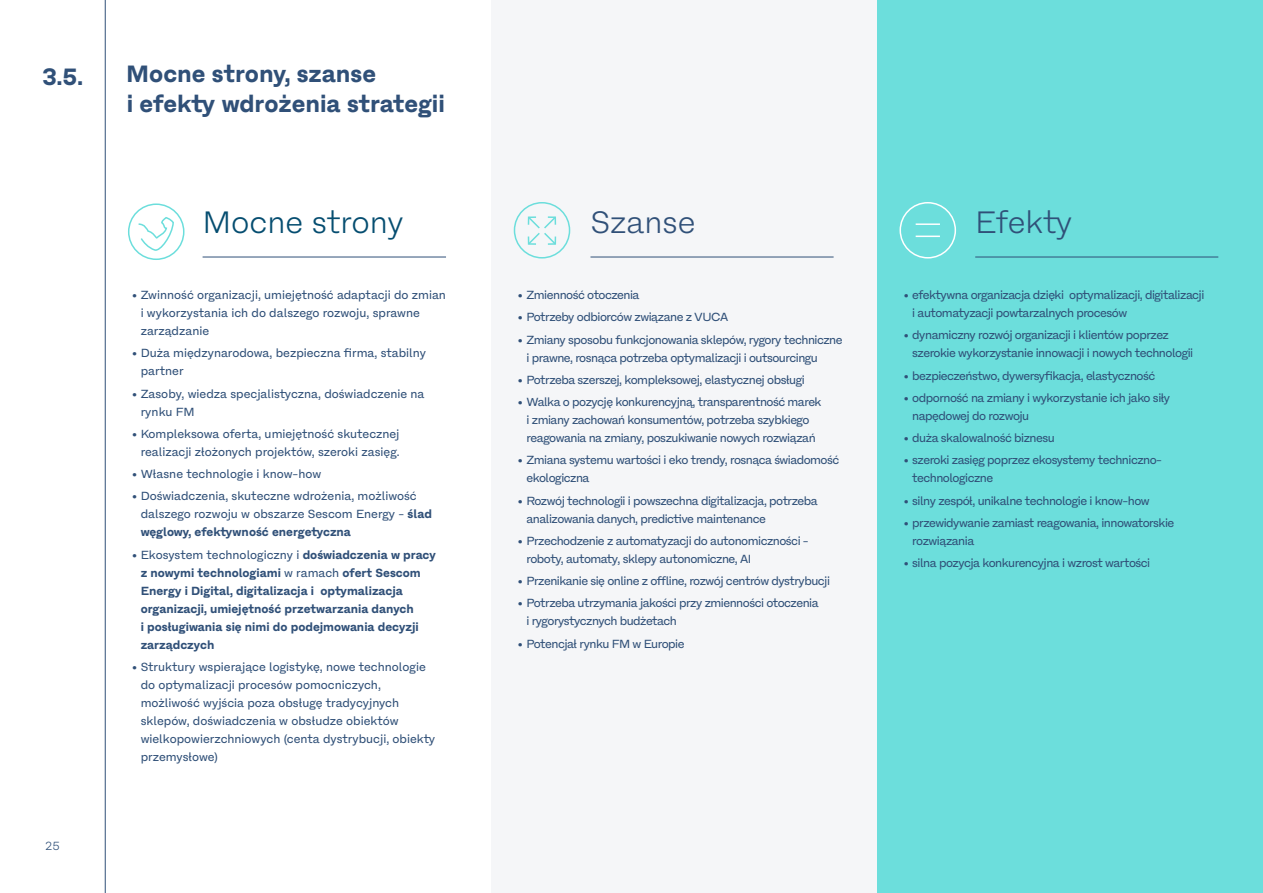
<style>
.page{position:relative;width:1263px;height:893px;background:#fff}
.page>*{position:absolute;margin:0;border:0;box-sizing:border-box;transform-origin:0 0}
.tekst_8_12{font:300 31.5px "Fracktif";color:#305078}
.tekst_8_12-2{font:300 31.5px "Fracktif";color:#054d70}
.t1{font:700 24px "Fracktif";color:#305078}
.tekst_8_12-3{font:12px/18px "Fracktif";letter-spacing:-.04em;color:#305078}
.tekst_8_12-4{font:12px/18px "Fracktif";color:#305078}
.tekst_8_12-5{font:700 12px/18px "Fracktif";color:#305078}
.paginacja{font:300 12px "Fracktif";color:#305078}
.s1{font-weight:700}
.s2{font-weight:400}
</style>
<div class="page">
<div style="left:491px;top:0;width:386px;height:893px;background:#f5f6f8"></div>
<div style="left:877px;top:0;width:386px;height:893px;background:#6cdedc"></div>
<hr style="left:105px;top:0;width:1px;height:893px;background:#305078">
<hr style="left:203px;top:257px;width:243px;height:1px;background:#305078">
<hr style="left:590px;top:257px;width:244px;height:1px;background:#305078">
<hr style="left:975px;top:257px;width:243px;height:1px;background:#305078">
<svg style="left:137px;top:218px;width:38px;height:36px"></svg>
<div style="left:128px;top:203px;width:56px;height:57px;border:2px solid #6cdedc;border-radius:50%"></div>
<div style="left:514px;top:202px;width:56px;height:57px;border:2px solid #6cdedc;border-radius:50%"></div>
<svg style="left:527px;top:216px;width:30px;height:29px"></svg>
<div style="left:899px;top:202px;width:57px;height:57px;border:2px solid #fff;border-radius:50%"></div>
<hr style="left:916px;top:223px;width:24px;height:2px;background:#fff">
<svg style="left:916px;top:236px;width:24px;height:1px"></svg>
<p class="t1" style="left:42px;top:62px;width:42px">3.5.</p>
<p class="paginacja" style="left:45px;top:839px;width:16px">25</p>
<p class="t1" style="left:126px;top:59px;width:251px">Mocne strony, szanse</p>
<p class="t1" style="left:127px;top:89px;width:320px">i efekty wdrożenia strategii</p>
<p class="tekst_8_12-2" style="left:203px;top:204px;width:203px">Mocne strony</p>
<p class="tekst_8_12" style="left:590px;top:204px;width:106px">Szanse</p>
<p class="tekst_8_12" style="left:975px;top:204px;width:99px">Efekty</p>
<p class="tekst_8_12-4" style="left:141px;top:286px;width:307px;text-indent:-9px">• Zwinność organizacji, umiejętność adaptacji do zmian i wykorzystania ich do dalszego rozwoju, sprawne zarządzanie</p>
<p class="tekst_8_12-4" style="left:141px;top:344px;width:287px;text-indent:-9px">• Duża międzynarodowa, bezpieczna firma, stabilny partner</p>
<p class="tekst_8_12-4" style="left:141px;top:384px;width:285px;text-indent:-9px">• Zasoby, wiedza specjalistyczna, doświadczenie na rynku FM</p>
<p class="tekst_8_12-4" style="left:132px;top:425px;width:269px;text-align:right">• Kompleksowa oferta, umiejętność skutecznej realizacji złożonych projektów, szeroki zasięg.</p>
<p class="tekst_8_12-4" style="left:132px;top:465px;width:191px">• Własne technologie i know-how</p>
<p class="tekst_8_12-4" style="left:141px;top:487px;width:293px;text-indent:-9px">• Doświadczenia, skuteczne wdrożenia, możliwość dalszego rozwoju w obszarze Sescom Energy - <span class="s1">ślad węglowy, efektywność energetyczna</span></p>
<p class="tekst_8_12-5" style="left:141px;top:545px;width:297px;text-indent:-9px"><span class="s2">• Ekosystem technologiczny i</span> doświadczenia w pracy z nowymi technologiami <span class="s2">w ramach</span> ofert Sescom Energy i Digital, digitalizacja i optymalizacja organizacji, umiejętność przetwarzania danych<br>i posługiwania się nimi do podejmowania decyzji zarządczych</p>
<p class="tekst_8_12-4" style="left:141px;top:658px;width:296px;text-indent:-9px">• Struktury wspierające logistykę, nowe technologie do optymalizacji procesów pomocniczych, możliwość wyjścia poza obsługę tradycyjnych sklepów, doświadczenia w obsłudze obiektów wielkopowierzchniowych (centa dystrybucji, obiekty przemysłowe)</p>
<p class="tekst_8_12-3" style="left:518px;top:286px;width:123px">• Zmienność otoczenia</p>
<p class="tekst_8_12-3" style="left:518px;top:308px;width:212px">• Potrzeby odbiorców związane z VUCA</p>
<p class="tekst_8_12-3" style="left:526px;top:330px;width:318px;text-indent:-9px">• Zmiany sposobu funkcjonowania sklepów, rygory techniczne i prawne, rosnąca potrzeba optymalizacji i outsourcingu</p>
<p class="tekst_8_12-3" style="left:518px;top:371px;width:288px">• Potrzeba szerszej, kompleksowej, elastycznej obsługi</p>
<p class="tekst_8_12-3" style="left:518px;top:393px;width:305px;text-align:center">• Walka o pozycję konkurencyjną, transparentność marek i zmiany zachowań konsumentów, potrzeba szybkiego reagowania na zmiany, poszukiwanie nowych rozwiązań</p>
<p class="tekst_8_12-3" style="left:526px;top:451px;width:314px;text-indent:-9px">• Zmiana systemu wartości i eko trendy, rosnąca świadomość ekologiczna</p>
<p class="tekst_8_12-3" style="left:526px;top:491px;width:293px;text-indent:-9px">• Rozwój technologii i powszechna digitalizacja, potrzeba analizowania danych, predictive maintenance</p>
<p class="tekst_8_12-3" style="left:526px;top:532px;width:284px;text-indent:-9px">• Przechodzenie z automatyzacji do autonomiczności - roboty, automaty, sklepy autonomiczne, AI</p>
<p class="tekst_8_12-3" style="left:518px;top:572px;width:314px">• Przenikanie się online z offline, rozwój centrów dystrybucji</p>
<p class="tekst_8_12-3" style="left:526px;top:594px;width:294px;text-indent:-9px">• Potrzeba utrzymania jakości przy zmienności otoczenia i rygorystycznych budżetach</p>
<p class="tekst_8_12-3" style="left:518px;top:634px;width:168px">• Potencjał rynku FM w Europie</p>
<p class="tekst_8_12-3" style="left:912px;top:286px;width:294px;text-indent:-9px">• efektywna organizacja dzięki optymalizacji, digitalizacji i automatyzacji powtarzalnych procesów</p>
<p class="tekst_8_12-3" style="left:912px;top:326px;width:282px;text-indent:-9px">• dynamiczny rozwój organizacji i klientów poprzez szerokie wykorzystanie innowacji i nowych technologii</p>
<p class="tekst_8_12-3" style="left:904px;top:366px;width:253px">• bezpieczeństwo, dywersyfikacja, elastyczność</p>
<p class="tekst_8_12-3" style="left:912px;top:389px;width:259px;text-indent:-9px">• odporność na zmiany i wykorzystanie ich jako siły napędowej do rozwoju</p>
<p class="tekst_8_12-3" style="left:904px;top:429px;width:152px">• duża skalowalność biznesu</p>
<p class="tekst_8_12-3" style="left:912px;top:451px;width:251px;text-indent:-9px">• szeroki zasięg poprzez ekosystemy techniczno&shy;technologiczne</p>
<p class="tekst_8_12-3" style="left:904px;top:491px;width:247px">• silny zespół, unikalne technologie i know-how</p>
<p class="tekst_8_12-3" style="left:912px;top:514px;width:264px;text-indent:-9px">• przewidywanie zamiast reagowania, innowatorskie rozwiązania</p>
<p class="tekst_8_12-3" style="left:904px;top:554px;width:248px">• silna pozycja konkurencyjna i wzrost wartości</p>
</div>
